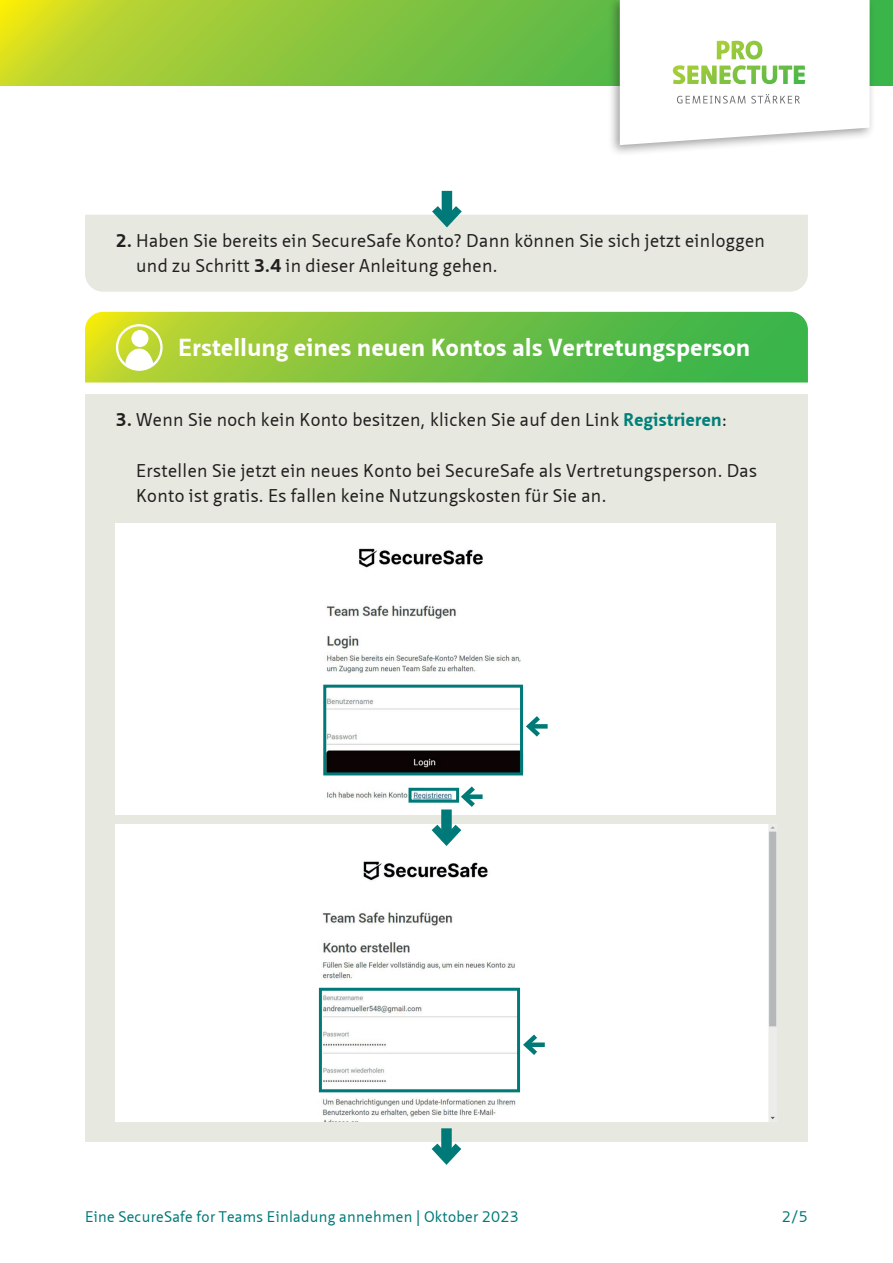
<style>
.page{position:relative;width:893px;height:1263px;background:#fff}
.page>*{position:absolute;margin:0;border:0;box-sizing:border-box;transform-origin:0 0}
.t1{font:700 24px "Neue Sans Pro";letter-spacing:.02em;color:#fff}
.t2{font:18px/25.5px "Neue Sans Pro";letter-spacing:.02em;color:#231f20}
.t3{font:15px "Neue Sans Pro";letter-spacing:.02em;color:#007a78}
.s1{font-weight:700}
.s2{font-weight:700;color:#008079}
</style>
<div class="page">
<svg style="left:0;top:0;width:893px;height:85px;background:#8ec73b"></svg>
<div style="left:85px;top:215px;width:723px;height:77px;background:#e7e8df"></div>
<div style="left:608px;top:0;width:268px;height:157px;background:#231f20;opacity:.43"></div>
<svg style="left:620px;top:0;width:250px;height:145px"></svg>
<img style="left:673px;top:41px;width:132px;height:43px">
<div style="left:85px;top:394px;width:723px;height:747px;background:#e7e8df"></div>
<svg style="left:85px;top:312px;width:723px;height:70px;background:#75c140"></svg>
<svg style="left:116px;top:324px;width:47px;height:47px"></svg>
<div style="left:131px;top:330px;width:17px;height:17px;background:#fff;border-radius:50%"></div>
<div style="left:116px;top:824px;width:660px;height:297px;background:#fff"></div>
<div style="left:319px;top:988px;width:201px;height:104px;border:3px solid #007a78"></div>
<div style="left:526px;top:1042px;width:19px;height:5px;background:#007a78"></div>
<svg style="left:520px;top:1030px;width:22px;height:30px"></svg>
<div style="left:442px;top:191px;width:10px;height:31px;background:#007a78"></div>
<svg style="left:424px;top:198px;width:46px;height:35px"></svg>
<div style="left:441px;top:1128px;width:11px;height:31px;background:#007a78"></div>
<svg style="left:423px;top:1135px;width:47px;height:30px"></svg>
<div style="left:115px;top:523px;width:661px;height:291px;background:#fff"></div>
<div style="left:323px;top:685px;width:200px;height:90px;border:3px solid #007a78"></div>
<div style="left:408px;top:788px;width:51px;height:15px;border:3px solid #007a78"></div>
<div style="left:529px;top:724px;width:19px;height:5px;background:#007a78"></div>
<svg style="left:523px;top:711px;width:22px;height:30px"></svg>
<div style="left:464px;top:794px;width:19px;height:5px;background:#007a78"></div>
<svg style="left:423px;top:782px;width:57px;height:70px;background:#bddada"></svg>
<p class="t2" style="left:136px;top:227px;width:630px;text-indent:-20px"><span class="s1">2.</span> Haben Sie bereits ein SecureSafe Konto? Dann können Sie sich jetzt einloggen und zu Schritt <span class="s1">3.4</span> in dieser Anleitung gehen.</p>
<h1 class="t1" style="left:179px;top:332px;width:573px">Erstellung eines neuen Kontos als Vertretungsperson</h1>
<p class="t2" style="left:116px;top:406px;width:612px"><span class="s1">3.</span> Wenn Sie noch kein Konto besitzen, klicken Sie auf den Link <span class="s2">Registrieren</span>:</p>
<p class="t2" style="left:136px;top:457px;width:622px">Erstellen Sie jetzt ein neues Konto bei SecureSafe als Vertretungsperson. Das<br>Konto ist gratis. Es fallen keine Nutzungskosten für Sie an.</p>
<p class="t3" style="left:85px;top:1207px;width:435px">Eine SecureSafe for Teams Einladung annehmen | Oktober 2023</p>
<p class="t3" style="left:782px;top:1207px;width:28px">2/5</p>
</div>
